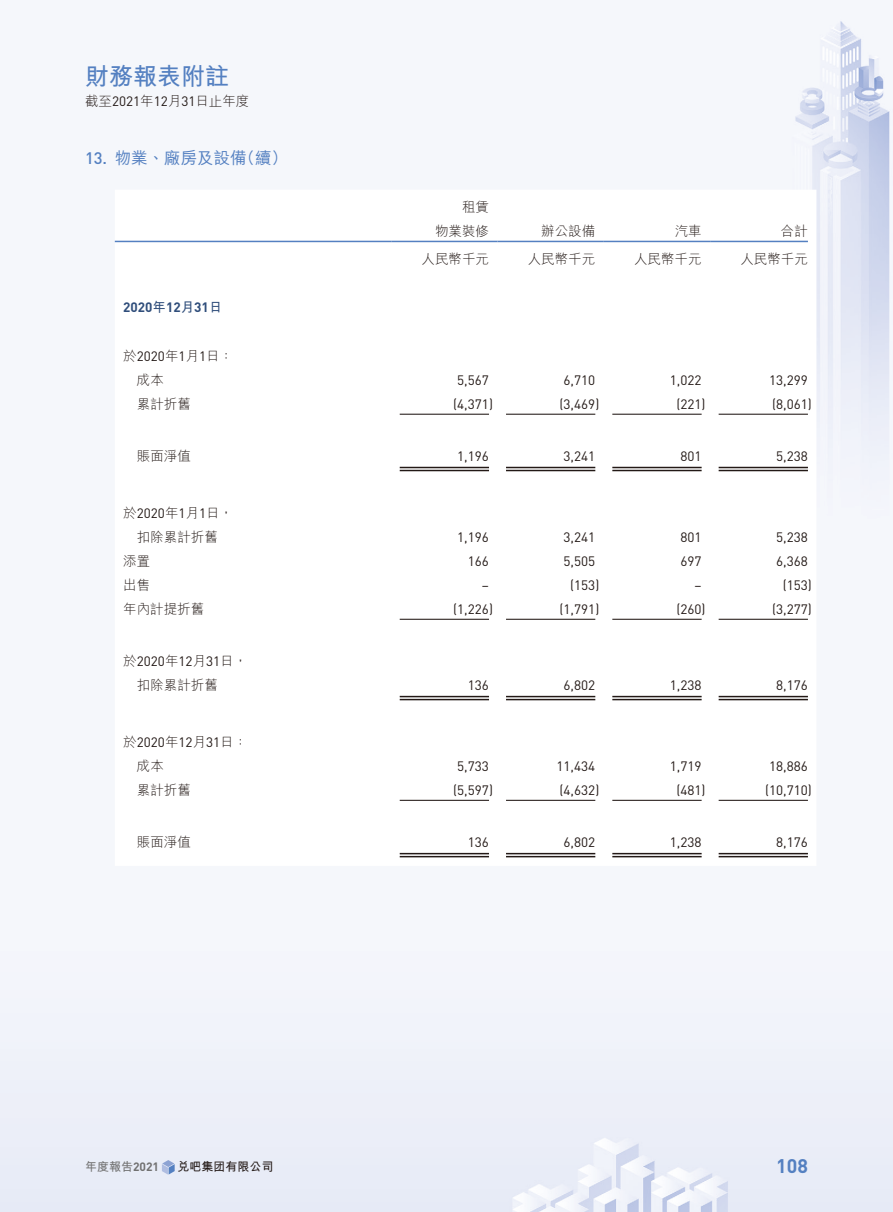
<style>
.page{position:relative;width:893px;height:1212px;background:#fff}
.page>*{position:absolute;margin:0;border:0;box-sizing:border-box;transform-origin:0 0}
.t1{font:24px "M Hei HK Bold E Ten B5 H";color:#5480c1}
.t2{font:700 19.5px "DIN Pro";color:#5480c1}
.t3{font:16.5px "M Hei HK Medium E Ten B5 H";color:#5480c1}
.t4{font:13.5px "DIN Pro";color:#231916}
.t5{font:13.5px/24px "M Hei HK Light E Ten B5 H";color:#231916;text-align:right}
.t6{font:700 13.5px "DIN Pro";color:#304e7b}
.t7{font:12px "M Hei HK Bold E Ten B5 H";color:#717171}
.t8{font:12px "M Hei HK Bold E Ten B5 H";color:#231916}
.s1{font-family:"DIN Pro"}
.s2{font-family:"DIN Pro";font-weight:500}
.s3{font-family:"M Hei HK Bold E Ten B5 H";font-weight:400}
.s4{font-family:"M Hei HK Light E Ten B5 H"}
.s5{font-family:"DIN Pro";font-weight:700}
.s6{font-family:"M Hei HKS Bold E Ten B5 H"}
</style>
<div class="page">
<img style="left:0;top:19px;width:893px;height:1193px">
<svg style="left:162px;top:1160px;width:13px;height:14px"></svg>
<svg style="left:115px;top:190px;width:701px;height:676px"></svg>
<hr style="left:115px;top:241px;width:276px;height:1px;background:#5480c1">
<hr style="left:391px;top:241px;width:106px;height:1px;background:#5480c1">
<hr style="left:497px;top:241px;width:107px;height:1px;background:#5480c1">
<hr style="left:604px;top:241px;width:106px;height:1px;background:#5480c1">
<hr style="left:710px;top:241px;width:98px;height:1px;background:#5480c1">
<hr style="left:400px;top:414px;width:89px;height:1px;background:#231916">
<hr style="left:506px;top:414px;width:89px;height:1px;background:#231916">
<hr style="left:612px;top:414px;width:90px;height:1px;background:#231916">
<hr style="left:719px;top:414px;width:89px;height:1px;background:#231916">
<hr style="left:400px;top:467px;width:89px;height:1px;background:#231916">
<hr style="left:400px;top:470px;width:89px;height:1px;background:#231916">
<hr style="left:506px;top:467px;width:89px;height:1px;background:#231916">
<hr style="left:506px;top:470px;width:89px;height:1px;background:#231916">
<hr style="left:612px;top:467px;width:90px;height:1px;background:#231916">
<hr style="left:612px;top:470px;width:90px;height:1px;background:#231916">
<hr style="left:719px;top:467px;width:89px;height:1px;background:#231916">
<hr style="left:719px;top:470px;width:89px;height:1px;background:#231916">
<hr style="left:400px;top:619px;width:89px;height:1px;background:#231916">
<hr style="left:506px;top:619px;width:89px;height:1px;background:#231916">
<hr style="left:612px;top:619px;width:90px;height:1px;background:#231916">
<hr style="left:719px;top:619px;width:89px;height:1px;background:#231916">
<hr style="left:400px;top:696px;width:89px;height:1px;background:#231916">
<hr style="left:400px;top:699px;width:89px;height:1px;background:#231916">
<hr style="left:506px;top:696px;width:89px;height:1px;background:#231916">
<hr style="left:506px;top:699px;width:89px;height:1px;background:#231916">
<hr style="left:612px;top:696px;width:90px;height:1px;background:#231916">
<hr style="left:612px;top:699px;width:90px;height:1px;background:#231916">
<hr style="left:719px;top:696px;width:89px;height:1px;background:#231916">
<hr style="left:719px;top:699px;width:89px;height:1px;background:#231916">
<hr style="left:400px;top:800px;width:89px;height:1px;background:#231916">
<hr style="left:506px;top:800px;width:89px;height:1px;background:#231916">
<hr style="left:612px;top:800px;width:90px;height:1px;background:#231916">
<hr style="left:719px;top:800px;width:89px;height:1px;background:#231916">
<hr style="left:400px;top:853px;width:89px;height:1px;background:#231916">
<hr style="left:400px;top:856px;width:89px;height:1px;background:#231916">
<hr style="left:506px;top:853px;width:89px;height:1px;background:#231916">
<hr style="left:506px;top:856px;width:89px;height:1px;background:#231916">
<hr style="left:612px;top:853px;width:90px;height:1px;background:#231916">
<hr style="left:612px;top:856px;width:90px;height:1px;background:#231916">
<hr style="left:719px;top:853px;width:89px;height:1px;background:#231916">
<hr style="left:719px;top:856px;width:89px;height:1px;background:#231916">
<h1 class="t1" style="left:85px;top:67px;width:145px">財務報表附註</h1>
<p class="t5" style="left:85px;top:91px;width:166px">截至<span class="s1">2021</span>年<span class="s1">12</span>月<span class="s1">31</span>日止年度</p>
<p class="t3" style="left:85px;top:151px;width:205px"><span class="s2">13.</span> 物業、廠房及設備（續）</p>
<p class="t5" style="left:435px;top:197px;width:55px">租賃<br>物業裝修</p>
<p class="t5" style="left:541px;top:221px;width:55px">辦公設備</p>
<p class="t5" style="left:675px;top:221px;width:28px">汽車</p>
<p class="t5" style="left:781px;top:221px;width:28px">合計</p>
<p class="t5" style="left:421px;top:249px;width:69px">人民幣千元</p>
<p class="t5" style="left:528px;top:249px;width:69px">人民幣千元</p>
<p class="t5" style="left:634px;top:249px;width:69px">人民幣千元</p>
<p class="t5" style="left:740px;top:249px;width:69px">人民幣千元</p>
<p class="t6" style="left:123px;top:303px;width:101px">2020<span class="s3">年</span>12<span class="s3">月</span>31<span class="s3">日</span></p>
<p class="t4" style="left:123px;top:351px;width:111px"><span class="s4">於</span>2020<span class="s4">年</span>1<span class="s4">月</span>1<span class="s4">日：</span></p>
<p class="t5" style="left:137px;top:369px;width:28px">成本</p>
<p class="t4" style="left:457px;top:375px;width:33px">5,567</p>
<p class="t4" style="left:564px;top:375px;width:33px">6,710</p>
<p class="t4" style="left:670px;top:375px;width:33px">1,022</p>
<p class="t4" style="left:769px;top:375px;width:40px">13,299</p>
<p class="t5" style="left:137px;top:393px;width:55px">累計折舊</p>
<p class="t4" style="left:453px;top:399px;width:41px">(4,371)</p>
<p class="t4" style="left:560px;top:399px;width:41px">(3,469)</p>
<p class="t4" style="left:676px;top:399px;width:31px">(221)</p>
<p class="t4" style="left:772px;top:399px;width:41px">(8,061)</p>
<p class="t5" style="left:137px;top:446px;width:55px">賬面淨值</p>
<p class="t4" style="left:457px;top:451px;width:33px">1,196</p>
<p class="t4" style="left:564px;top:451px;width:33px">3,241</p>
<p class="t4" style="left:680px;top:451px;width:23px">801</p>
<p class="t4" style="left:776px;top:451px;width:33px">5,238</p>
<p class="t4" style="left:123px;top:508px;width:111px"><span class="s4">於</span>2020<span class="s4">年</span>1<span class="s4">月</span>1<span class="s4">日，</span></p>
<p class="t5" style="left:137px;top:526px;width:82px">扣除累計折舊</p>
<p class="t4" style="left:457px;top:532px;width:33px">1,196</p>
<p class="t4" style="left:564px;top:532px;width:33px">3,241</p>
<p class="t4" style="left:680px;top:532px;width:23px">801</p>
<p class="t4" style="left:776px;top:532px;width:33px">5,238</p>
<p class="t5" style="left:123px;top:550px;width:28px">添置</p>
<p class="t4" style="left:468px;top:556px;width:23px">166</p>
<p class="t4" style="left:564px;top:556px;width:33px">5,505</p>
<p class="t4" style="left:680px;top:556px;width:23px">697</p>
<p class="t4" style="left:776px;top:556px;width:33px">6,368</p>
<p class="t5" style="left:123px;top:574px;width:28px">出售</p>
<p class="t4" style="left:482px;top:580px;width:9px">–</p>
<p class="t4" style="left:570px;top:580px;width:31px">(153)</p>
<p class="t4" style="left:695px;top:580px;width:9px">–</p>
<p class="t4" style="left:783px;top:580px;width:31px">(153)</p>
<p class="t5" style="left:123px;top:598px;width:82px">年內計提折舊</p>
<p class="t4" style="left:453px;top:604px;width:41px">(1,226)</p>
<p class="t4" style="left:560px;top:604px;width:41px">(1,791)</p>
<p class="t4" style="left:676px;top:604px;width:31px">(260)</p>
<p class="t4" style="left:772px;top:604px;width:41px">(3,277)</p>
<p class="t4" style="left:123px;top:656px;width:125px"><span class="s4">於</span>2020<span class="s4">年</span>12<span class="s4">月</span>31<span class="s4">日，</span></p>
<p class="t5" style="left:137px;top:675px;width:82px">扣除累計折舊</p>
<p class="t4" style="left:468px;top:680px;width:23px">136</p>
<p class="t4" style="left:564px;top:680px;width:33px">6,802</p>
<p class="t4" style="left:670px;top:680px;width:33px">1,238</p>
<p class="t4" style="left:776px;top:680px;width:33px">8,176</p>
<p class="t4" style="left:123px;top:737px;width:125px"><span class="s4">於</span>2020<span class="s4">年</span>12<span class="s4">月</span>31<span class="s4">日：</span></p>
<p class="t5" style="left:137px;top:755px;width:28px">成本</p>
<p class="t4" style="left:457px;top:761px;width:33px">5,733</p>
<p class="t4" style="left:556px;top:761px;width:40px">11,434</p>
<p class="t4" style="left:670px;top:761px;width:33px">1,719</p>
<p class="t4" style="left:769px;top:761px;width:40px">18,886</p>
<p class="t5" style="left:137px;top:779px;width:55px">累計折舊</p>
<p class="t4" style="left:453px;top:785px;width:41px">(5,597)</p>
<p class="t4" style="left:560px;top:785px;width:41px">(4,632)</p>
<p class="t4" style="left:676px;top:785px;width:31px">(481)</p>
<p class="t4" style="left:765px;top:785px;width:48px">(10,710)</p>
<p class="t5" style="left:137px;top:832px;width:55px">賬面淨值</p>
<p class="t4" style="left:468px;top:837px;width:23px">136</p>
<p class="t4" style="left:564px;top:837px;width:33px">6,802</p>
<p class="t4" style="left:670px;top:837px;width:33px">1,238</p>
<p class="t4" style="left:776px;top:837px;width:33px">8,176</p>
<p class="t7" style="left:85px;top:1161px;width:76px">年度報告<span class="s5">2021</span></p>
<p class="t8" style="left:177px;top:1161px;width:97px">兌吧集<span class="s6">團</span>有限公司</p>
<h2 class="t2" style="left:776px;top:1159px;width:33px">108</h2>
</div>
